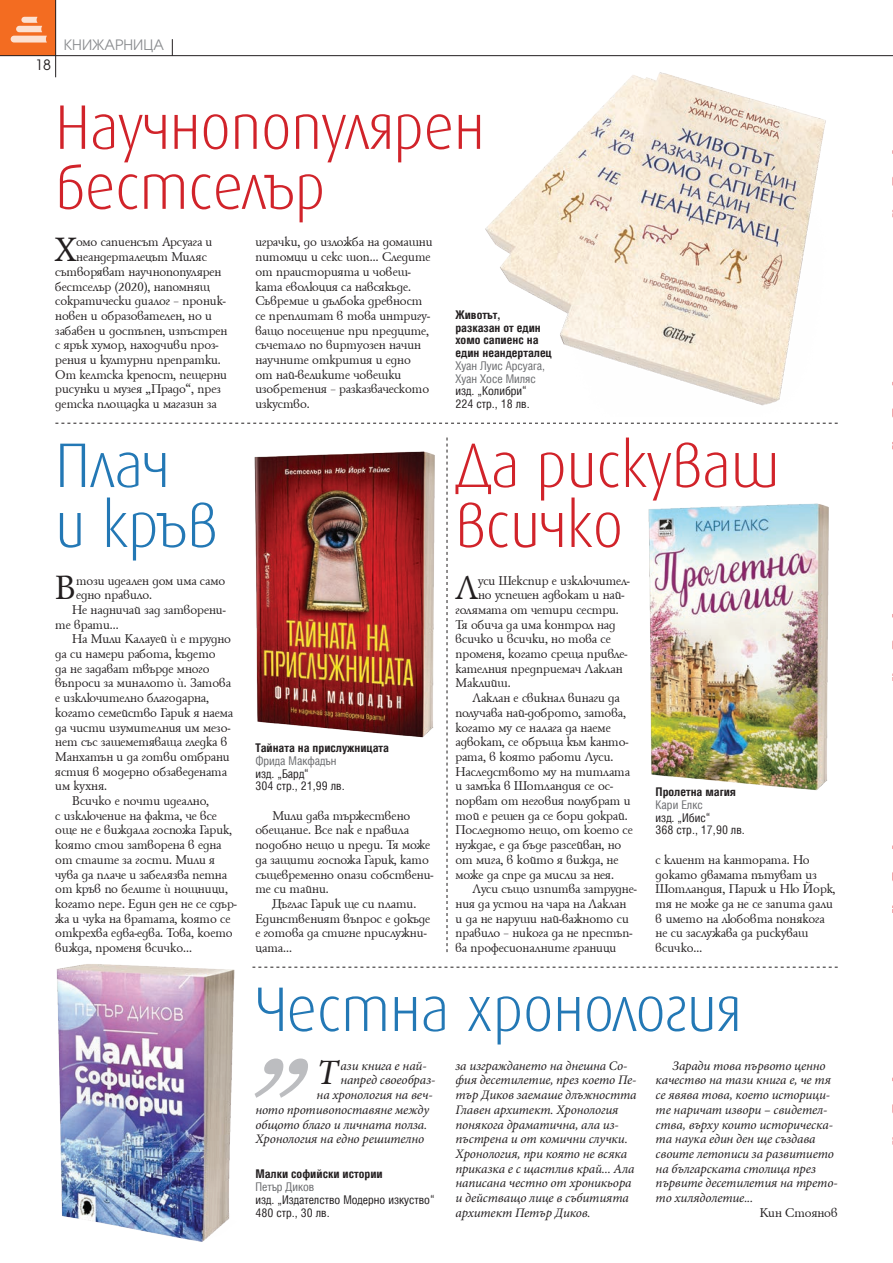
<style>
.page{position:relative;width:893px;height:1263px;background:#fff}
.page>*{position:absolute;margin:0;border:0;box-sizing:border-box;transform-origin:0 0}
.t1{font:300 63px/60px "Hermes Bg";color:#d1232a;scale:.95 1}
.t2{font:300 63px/60px "Hermes Bg";color:#2378b5;scale:.95 1}
.t3{font:36.6px "HS Garamond Bg";color:#231f20}
.t4{font:italic 35.7px "Minion Pro";color:#231f20}
.t5{font:15px "Avanti";color:#8a8c8f}
.t6{font:15px "Avanti";color:#231f20}
.t7{font:13.8px/14.7px "HS Garamond Bg";color:#231f20}
.t8{font:italic 13.05px/14.7px "Minion Pro";letter-spacing:-.01em;color:#231f20}
.t9{font:12px/12.8px "Hebar Cond Normal";color:#231f20}
.t10{font:700 12px/12.8px "Hebar Cond";color:#231f20}
.t11{font:12px/12.8px "Hebar Cond Normal";color:#6c6d70}
</style>
<div class="page">
<div style="left:0;top:0;width:55px;height:56px;background:#f36c21"></div>
<hr style="left:0;top:55px;width:893px;height:1px;background:#231f20">
<hr style="left:55px;top:0;width:1px;height:77px;background:#231f20">
<svg style="left:172px;top:39px;width:1px;height:17px"></svg>
<svg style="left:11px;top:17px;width:36px;height:26px"></svg>
<svg style="left:255px;top:1058px;width:53px;height:40px"></svg>
<svg style="left:55px;top:423px;width:328px;height:1px"></svg>
<svg style="left:252px;top:967px;width:586px;height:1px"></svg>
<svg style="left:447px;top:762px;width:1px;height:190px"></svg>
<img style="left:56px;top:964px;width:179px;height:278px">
<img style="left:254px;top:437px;width:194px;height:323px">
<img style="left:648px;top:503px;width:181px;height:288px">
<img style="left:385px;top:55px;width:507px;height:369px">
<svg style="left:892px;top:614px;width:1px;height:67px"></svg>
<svg style="left:892px;top:381px;width:1px;height:68px"></svg>
<svg style="left:892px;top:1077px;width:1px;height:68px"></svg>
<svg style="left:892px;top:845px;width:1px;height:68px"></svg>
<svg style="left:892px;top:55px;width:1px;height:163px"></svg>
<p class="t6" style="left:35px;top:57px;width:17px">18</p>
<p class="t5" style="left:64px;top:37px;width:102px">КНИЖАРНИЦА</p>
<h1 class="t1" style="left:55px;top:98px;width:453px">Научнопопулярен бестселър</h1>
<h2 class="t3" style="left:55px;top:230px;width:22px">Х</h2>
<p class="t7" style="left:76px;top:235px;width:138px">омо сапиенсът Арсуага и</p>
<p class="t7" style="left:76px;top:250px;width:132px">неандерталецът Миляс</p>
<p class="t7" style="left:55px;top:264px;width:168px">сътворяват научнопопулярен</p>
<p class="t7" style="left:55px;top:279px;width:156px">бестселър (2020), напомнящ</p>
<p class="t7" style="left:55px;top:294px;width:172px">сократически диалог – проник-</p>
<p class="t7" style="left:55px;top:308px;width:158px">новен и образователен, но и</p>
<p class="t7" style="left:55px;top:323px;width:174px">забавен и достъпен, изпъстрен</p>
<p class="t7" style="left:55px;top:338px;width:165px">с ярък хумор, находчиви проз-</p>
<p class="t7" style="left:55px;top:352px;width:167px">рения и културни препратки.</p>
<p class="t7" style="left:55px;top:367px;width:173px">От келтска крепост, пещерни</p>
<p class="t7" style="left:55px;top:382px;width:167px">рисунки и музея „Прадо”, през</p>
<p class="t7" style="left:55px;top:397px;width:163px">детска площадка и магазин за</p>
<h1 class="t2" style="left:55px;top:436px;width:172px">Плач<br>и кръв</h1>
<h2 class="t3" style="left:55px;top:568px;width:22px">В</h2>
<p class="t7" style="left:76px;top:573px;width:151px">този идеален дом има само</p>
<p class="t7" style="left:76px;top:588px;width:77px">едно правило.</p>
<p class="t7" style="left:72px;top:602px;width:155px">Не надничай зад затворени-</p>
<p class="t7" style="left:55px;top:617px;width:65px">те врати...</p>
<p class="t7" style="left:72px;top:632px;width:160px">На Мили Калауей ґ е трудно</p>
<p class="t7" style="left:55px;top:646px;width:162px">да си намери работа, където</p>
<p class="t7" style="left:55px;top:661px;width:156px">да не задават твърде много</p>
<p class="t7" style="left:55px;top:676px;width:177px">въпроси за миналото ґ. Затова</p>
<p class="t7" style="left:55px;top:691px;width:155px">е изключително благодарна,</p>
<p class="t7" style="left:55px;top:705px;width:179px">когато семейство Гарик я наема</p>
<p class="t7" style="left:55px;top:720px;width:177px">да чисти изумителния им мезо-</p>
<p class="t7" style="left:55px;top:735px;width:174px">нет със зашеметяваща гледка в</p>
<p class="t7" style="left:55px;top:749px;width:176px">Манхатън и да готви отбрани</p>
<p class="t7" style="left:55px;top:764px;width:173px">ястия в модерно обзаведената</p>
<p class="t7" style="left:55px;top:779px;width:53px">им кухня.</p>
<p class="t7" style="left:72px;top:793px;width:138px">Всичко е почти идеално,</p>
<p class="t7" style="left:55px;top:808px;width:163px">с изключение на факта, че все</p>
<p class="t7" style="left:55px;top:823px;width:178px">още не е виждала госпожа Гарик,</p>
<p class="t7" style="left:55px;top:838px;width:168px">която стои затворена в една</p>
<p class="t7" style="left:55px;top:852px;width:161px">от стаите за гости. Мили я</p>
<p class="t7" style="left:55px;top:867px;width:173px">чува да плаче и забелязва петна</p>
<p class="t7" style="left:55px;top:882px;width:174px">от кръв по белите ґ нощници,</p>
<p class="t7" style="left:55px;top:896px;width:183px">когато пере. Един ден не се сдър-</p>
<p class="t7" style="left:55px;top:911px;width:177px">жа и чука на вратата, която се</p>
<p class="t7" style="left:55px;top:926px;width:179px">открехва едва-едва. Това, което</p>
<p class="t7" style="left:55px;top:940px;width:138px">вижда, променя всичко...</p>
<p class="t7" style="left:255px;top:235px;width:179px">играчки, до изложба на домашни питомци и секс шоп… Следите от праисторията и човеш&shy;ката еволюция са навсякъде.<br>Съвремие и дълбока древност се преплитат в това интригу&shy;ващо посещение при предците, съчетало по виртуозен начин научните открития и едно<br>от най-великите човешки изобретения – разказваческото изкуство.</p>
<p class="t10" style="left:255px;top:742px;width:135px">Тайната на прислужницата</p>
<p class="t11" style="left:255px;top:755px;width:82px">Фрида Макфадън</p>
<p class="t9" style="left:255px;top:768px;width:91px">изд. “Бард”<br>304 стр., 21,99 лв.</p>
<p class="t7" style="left:255px;top:808px;width:180px;text-indent:17px">Мили дава тържествено обещание. Все пак е правила подобно нещо и преди. Тя може да защити госпожа Гарик, като същевременно опази собствени&shy;те си тайни.</p>
<p class="t7" style="left:255px;top:896px;width:176px;text-indent:17px">Дъглас Гарик ще си плати.<br>Единственият въпрос е докъде е готова да стигне прислужни&shy;цата...</p>
<p class="t10" style="left:455px;top:309px;width:98px">Животът,<br>разказан от един хомо сапиенс на един неандерталец</p>
<p class="t11" style="left:455px;top:360px;width:91px">Хуан Луис Арсуага,<br>Хуан Хосе Миляс</p>
<p class="t9" style="left:455px;top:385px;width:76px">изд. “Колибри”<br>224 стр., 18 лв.</p>
<h1 class="t1" style="left:455px;top:436px;width:343px">Да рискуваш всичко</h1>
<h2 class="t3" style="left:455px;top:568px;width:24px">Л</h2>
<p class="t7" style="left:478px;top:573px;width:153px">уси Шекспир е изключител-</p>
<p class="t7" style="left:478px;top:588px;width:148px">но успешен адвокат и най-</p>
<p class="t7" style="left:455px;top:602px;width:165px">голямата от четири сестри.</p>
<p class="t7" style="left:455px;top:617px;width:161px">Тя обича да има контрол над</p>
<p class="t7" style="left:455px;top:632px;width:157px">всичко и всички, но това се</p>
<p class="t7" style="left:455px;top:646px;width:173px">променя, когато среща привле-</p>
<p class="t7" style="left:455px;top:661px;width:169px">кателния предприемач Лаклан</p>
<p class="t7" style="left:455px;top:676px;width:57px">Маклийш.</p>
<p class="t7" style="left:472px;top:691px;width:149px">Лаклан е свикнал винаги да</p>
<p class="t7" style="left:455px;top:705px;width:172px">получава най-доброто, затова,</p>
<p class="t7" style="left:455px;top:720px;width:157px">когато му се налага да наеме</p>
<p class="t7" style="left:455px;top:735px;width:174px">адвокат, се обръща към канто-</p>
<p class="t7" style="left:455px;top:749px;width:159px">рата, в която работи Луси.</p>
<p class="t7" style="left:455px;top:764px;width:176px">Наследството му на титлата</p>
<p class="t7" style="left:455px;top:779px;width:159px">и замъка в Шотландия се ос-</p>
<p class="t7" style="left:455px;top:793px;width:176px">порват от неговия полубрат и</p>
<p class="t7" style="left:455px;top:808px;width:174px">той е решен да се бори докрай.</p>
<p class="t7" style="left:455px;top:823px;width:179px">Последното нещо, от което се</p>
<p class="t7" style="left:455px;top:838px;width:167px">нуждае, е да бъде разсейван, но</p>
<p class="t7" style="left:455px;top:852px;width:165px">от мига, в който я вижда, не</p>
<p class="t7" style="left:455px;top:867px;width:160px">може да спре да мисли за нея.</p>
<p class="t7" style="left:472px;top:882px;width:166px">Луси също изпитва затрудне-</p>
<p class="t7" style="left:455px;top:896px;width:172px">ния да устои на чара на Лаклан</p>
<p class="t7" style="left:455px;top:911px;width:175px">и да не наруши най-важното си</p>
<p class="t7" style="left:455px;top:926px;width:178px">правило – никога да не престъп-</p>
<p class="t7" style="left:455px;top:940px;width:162px">ва професионалните граници</p>
<p class="t10" style="left:656px;top:786px;width:82px">Пролетна магия</p>
<p class="t11" style="left:656px;top:799px;width:49px">Кари Елкс</p>
<p class="t9" style="left:656px;top:812px;width:91px">изд. “Ибис”<br>368 стр., 17,90 лв.</p>
<p class="t7" style="left:656px;top:852px;width:181px">с клиент на кантората. Но докато двамата пътуват из<br>Шотландия, Париж и Ню Йорк, тя не може да не се запита дали в името на любовта понякога не си заслужава да рискуваш всичко…</p>
<h1 class="t2" style="left:255px;top:980px;width:513px">Честна хронология</h1>
<h3 class="t4" style="left:317px;top:1049px;width:23px">Т</h3>
<p class="t8" style="left:340px;top:1058px;width:88px">ази книга е най-</p>
<p class="t8" style="left:340px;top:1073px;width:97px">напред своеобраз-</p>
<p class="t8" style="left:317px;top:1087px;width:118px">на хронология на веч-</p>
<p class="t8" style="left:255px;top:1102px;width:175px">ното противопоставяне между</p>
<p class="t8" style="left:255px;top:1117px;width:173px">общото благо и личната полза.</p>
<p class="t8" style="left:255px;top:1132px;width:170px">Хронология на едно решително</p>
<p class="t10" style="left:255px;top:1168px;width:129px">Малки софийски истории</p>
<p class="t11" style="left:255px;top:1181px;width:61px">Петър Диков</p>
<p class="t9" style="left:255px;top:1194px;width:181px">изд. “Издателство Модерно изкуство”<br>480 стр., 30 лв.</p>
<p class="t8" style="left:455px;top:1058px;width:183px">за изграждането на днешна Со&shy;фия десетилетие, през което Пе&shy;тър Диков заемаше длъжността<br>Главен архитект. Хронология понякога драматична, ала из&shy;пъстрена и от комични случки.<br>Хронология, при която не всяка приказка е с щастлив край... Ала написана честно от хроникьора и действащо лице в събитията архитект Петър Диков.</p>
<p class="t8" style="left:656px;top:1058px;width:184px;text-indent:17px">Заради това първото ценно качество на тази книга е, че тя се явява това, което историци&shy;те наричат извори – свидетел&shy;ства, върху които историческа&shy;та наука един ден ще създава своите летописи за развитието на българската столица през първите десетилетия на трето&shy;то хилядолетие...</p>
<p class="t7" style="left:760px;top:1205px;width:79px">Кин Стоянов</p>
</div>
